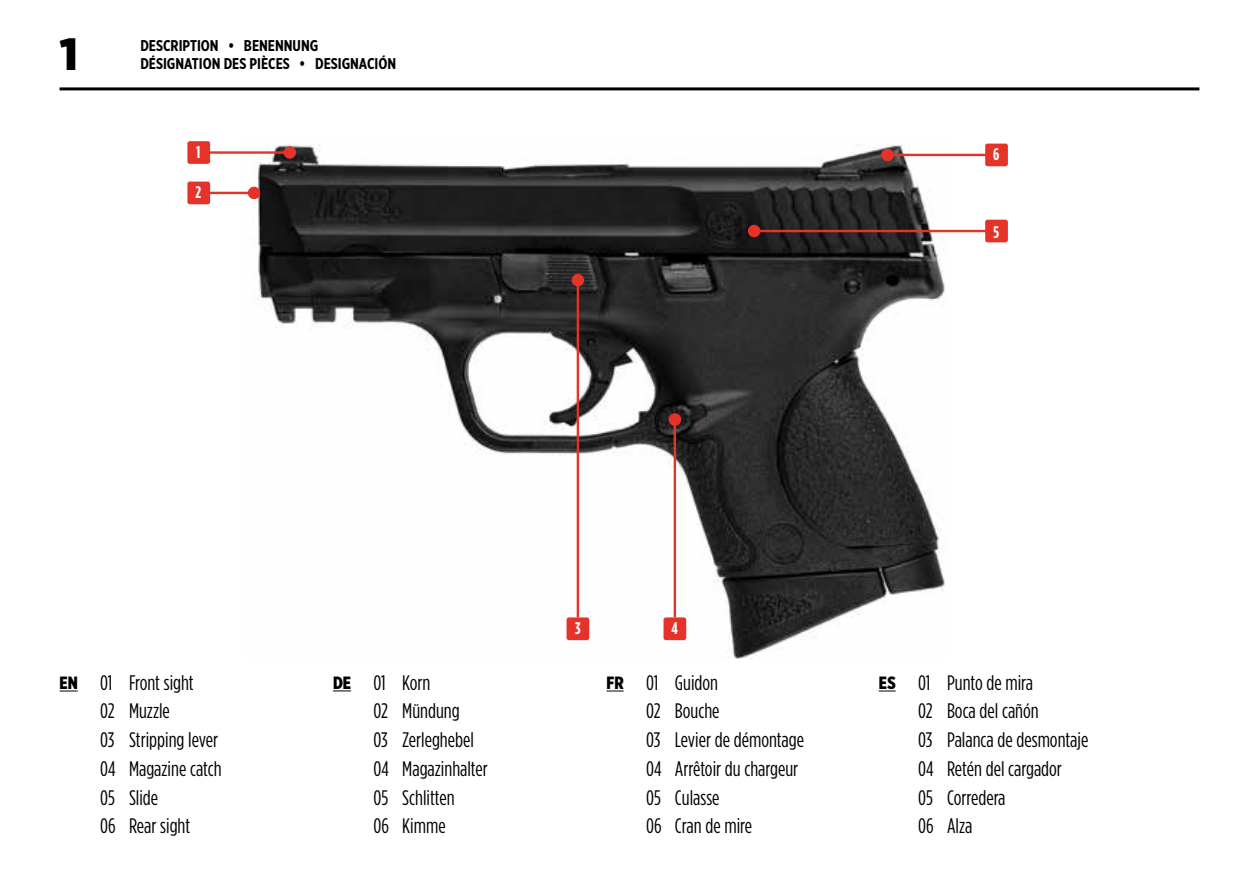
<style>
.page{position:relative;width:1259px;height:893px;background:#fff}
.page>*{position:absolute;margin:0;border:0;box-sizing:border-box;transform-origin:0 0}
.t1{font:900 45px "Gotham";color:#000}
.t2{font:21px/28.8px "Gotham Condensed";color:#000}
.t3{font:900 17.7px "Gotham X Narrow";color:#000}
.t4{font:700 16.8px "Gotham Condensed";color:#fff}
.t5{font:700 15.6px/18px "Gotham X Narrow";color:#000}
</style>
<div class="page">
<hr style="left:60px;top:87px;width:1139px;height:3px;background:#000">
<img style="left:245px;top:144px;width:701px;height:514px">
<div style="left:187px;top:182px;width:23px;height:22px;background:#e63329;border-radius:2px"></div>
<div style="left:187px;top:141px;width:23px;height:23px;background:#e63329;border-radius:2px"></div>
<div style="left:985px;top:144px;width:23px;height:22px;background:#e63329;border-radius:2px"></div>
<div style="left:985px;top:220px;width:23px;height:22px;background:#e63329;border-radius:2px"></div>
<div style="left:663px;top:617px;width:23px;height:23px;background:#e63329;border-radius:2px"></div>
<div style="left:566px;top:617px;width:23px;height:23px;background:#e63329;border-radius:2px"></div>
<hr style="left:209px;top:192px;width:45px;height:2px;background:#e63329">
<div style="left:248px;top:187px;width:12px;height:12px;background:#e63329;border-radius:50%"></div>
<hr style="left:209px;top:151px;width:81px;height:3px;background:#e63329">
<div style="left:283px;top:146px;width:13px;height:13px;background:#e63329;border-radius:50%"></div>
<hr style="left:887px;top:154px;width:101px;height:2px;background:#e63329">
<div style="left:881px;top:149px;width:13px;height:12px;background:#e63329;border-radius:50%"></div>
<hr style="left:754px;top:230px;width:234px;height:2px;background:#e63329">
<div style="left:748px;top:225px;width:12px;height:12px;background:#e63329;border-radius:50%"></div>
<hr style="left:673px;top:420px;width:3px;height:197px;background:#e63329">
<div style="left:668px;top:413px;width:13px;height:13px;background:#e63329;border-radius:50%"></div>
<hr style="left:577px;top:280px;width:2px;height:337px;background:#e63329">
<div style="left:571px;top:274px;width:13px;height:12px;background:#e63329;border-radius:50%"></div>
<svg style="left:333px;top:690px;width:18px;height:1px"></svg>
<svg style="left:606px;top:690px;width:17px;height:1px"></svg>
<svg style="left:878px;top:690px;width:17px;height:1px"></svg>
<svg style="left:60px;top:690px;width:18px;height:1px"></svg>
<h1 class="t1" style="left:60px;top:23px;width:20px">1</h1>
<p class="t5" style="left:140px;top:36px;width:257px">DESCRIPTION • BENENNUNG<br>DÉSIGNATION DES PIÈCES • DESIGNACIÓN</p>
<p class="t4" style="left:196px;top:142px;width:6px">1</p>
<p class="t4" style="left:993px;top:145px;width:8px">6</p>
<p class="t4" style="left:195px;top:183px;width:7px">2</p>
<p class="t4" style="left:993px;top:222px;width:7px">5</p>
<p class="t3" style="left:60px;top:672px;width:20px">EN</p>
<p class="t4" style="left:575px;top:619px;width:7px">3</p>
<p class="t4" style="left:671px;top:619px;width:8px">4</p>
<p class="t2" style="left:100px;top:668px;width:123px">01 Front sight<br>02 Muzzle<br>03 Stripping lever<br>04 Magazine catch<br>05 Slide<br>06 Rear sight</p>
<p class="t2" style="left:373px;top:668px;width:116px">01 Korn<br>02 Mündung<br>03 Zerleghebel<br>04 Magazinhalter<br>05 Schlitten<br>06 Kimme</p>
<p class="t2" style="left:646px;top:668px;width:160px">01 Guidon<br>02 Bouche<br>03 Levier de démontage<br>04 Arrêtoir du chargeur<br>05 Culasse<br>06 Cran de mire</p>
<p class="t2" style="left:918px;top:668px;width:172px">01 Punto de mira<br>02 Boca del cañón<br>03 Palanca de desmontaje<br>04 Retén del cargador<br>05 Corredera<br>06 Alza</p>
<p class="t3" style="left:333px;top:672px;width:20px">DE</p>
<p class="t3" style="left:606px;top:672px;width:19px">FR</p>
<p class="t3" style="left:878px;top:672px;width:18px">ES</p>
</div>
